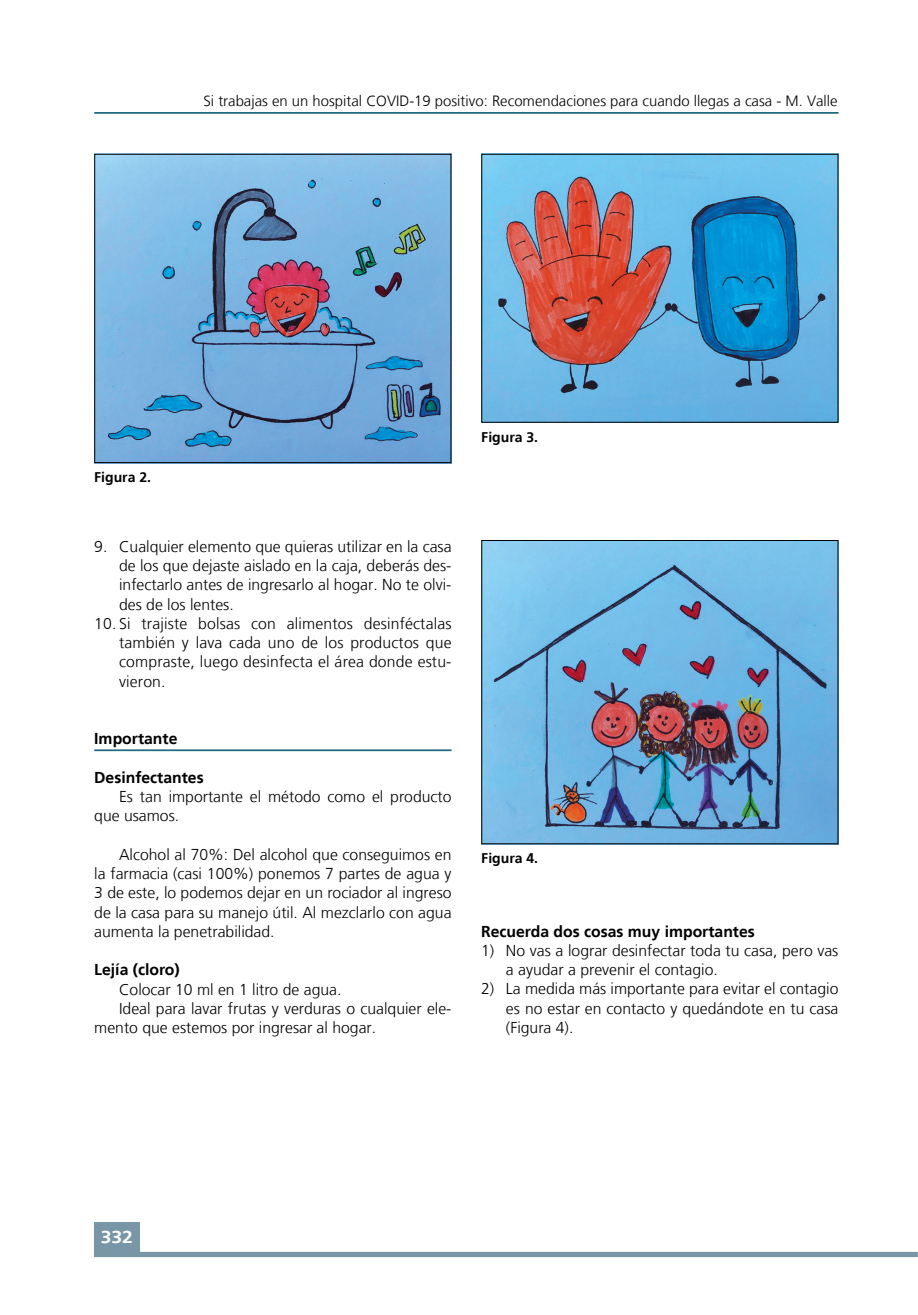
<style>
.page{position:relative;width:918px;height:1315px;background:#fff}
.page>*{position:absolute;margin:0;border:0;box-sizing:border-box;transform-origin:0 0}
.t1{font:700 17.5px "Frutiger LT";color:#fff;scale:1.1 1}
.t2{font:300 15.75px/19.2px "Frutiger LT";color:#000;text-align:justify}
.t3{font:700 15.75px "Frutiger LT";color:#000}
.t4{font:300 14.88px "Frutiger LT";color:#000}
.t5{font:700 14px "Frutiger LT";color:#000}
</style>
<div class="page">
<div style="left:94px;top:1222px;width:46px;height:35px;background:#7896a5"></div>
<hr style="left:94px;top:112px;width:744px;height:2px;background:#1f6b7d">
<div style="left:94px;top:1251px;width:824px;height:6px;background:#7896a5"></div>
<hr style="left:94px;top:749px;width:357px;height:2px;background:#1f6b7d">
<img style="left:96px;top:156px;width:353px;height:305px">
<div style="left:94px;top:154px;width:357px;height:309px;border:1px solid #000"></div>
<img style="left:483px;top:156px;width:353px;height:265px">
<div style="left:481px;top:154px;width:357px;height:269px;border:1px solid #000"></div>
<img style="left:483px;top:542px;width:353px;height:300px">
<p class="t4" style="left:203px;top:93px;width:635px">Si trabajas en un hospital COVID-19 positivo: Recomendaciones para cuando llegas a casa - M. Valle</p>
<p class="t5" style="left:94px;top:469px;width:58px">Figura 2.</p>
<p class="t2" style="left:119px;top:537px;width:334px;text-indent:-25px">9. Cualquier elemento que quieras utilizar en la casa de los que dejaste aislado en la caja, deberás des&shy;infectarlo antes de ingresarlo al hogar. No te olvi&shy;des de los lentes.</p>
<p class="t2" style="left:119px;top:614px;width:334px;text-indent:-25px">10. Si trajiste bolsas con alimentos desinféctalas también y lava cada uno de los productos que compraste, luego desinfecta el área donde estu&shy;vieron.</p>
<p class="t3" style="left:94px;top:729px;width:85px">Importante</p>
<p class="t3" style="left:94px;top:768px;width:111px">Desinfectantes</p>
<p class="t2" style="left:94px;top:787px;width:359px;text-indent:25px">Es tan importante el método como el producto que usamos.</p>
<p class="t2" style="left:94px;top:845px;width:359px;text-indent:25px">Alcohol al 70%: Del alcohol que conseguimos en la farmacia (casi 100%) ponemos 7 partes de agua y 3 de este, lo podemos dejar en un rociador al ingreso de la casa para su manejo útil. Al mezclarlo con agua aumenta la penetrabilidad.</p>
<p class="t3" style="left:94px;top:960px;width:87px">Lejía (cloro)</p>
<p class="t2" style="left:119px;top:980px;width:224px">Colocar 10 ml en 1 litro de agua.</p>
<p class="t2" style="left:119px;top:999px;width:334px">Ideal para lavar frutas y verduras o cualquier ele-</p>
<p class="t2" style="left:94px;top:1018px;width:283px">mento que estemos por ingresar al hogar.</p>
<p class="t5" style="left:481px;top:429px;width:58px">Figura 3.</p>
<p class="t5" style="left:481px;top:850px;width:58px">Figura 4.</p>
<p class="t3" style="left:481px;top:921px;width:275px">Recuerda dos cosas muy importantes</p>
<p class="t2" style="left:506px;top:941px;width:334px;text-indent:-25px">1) No vas a lograr desinfectar toda tu casa, pero vas a ayudar a prevenir el contagio.</p>
<p class="t2" style="left:506px;top:979px;width:334px;text-indent:-25px">2) La medida más importante para evitar el contagio es no estar en contacto y quedándote en tu casa (Figura 4).</p>
<p class="t1" style="left:101px;top:1226px;width:31px">332</p>
</div>
